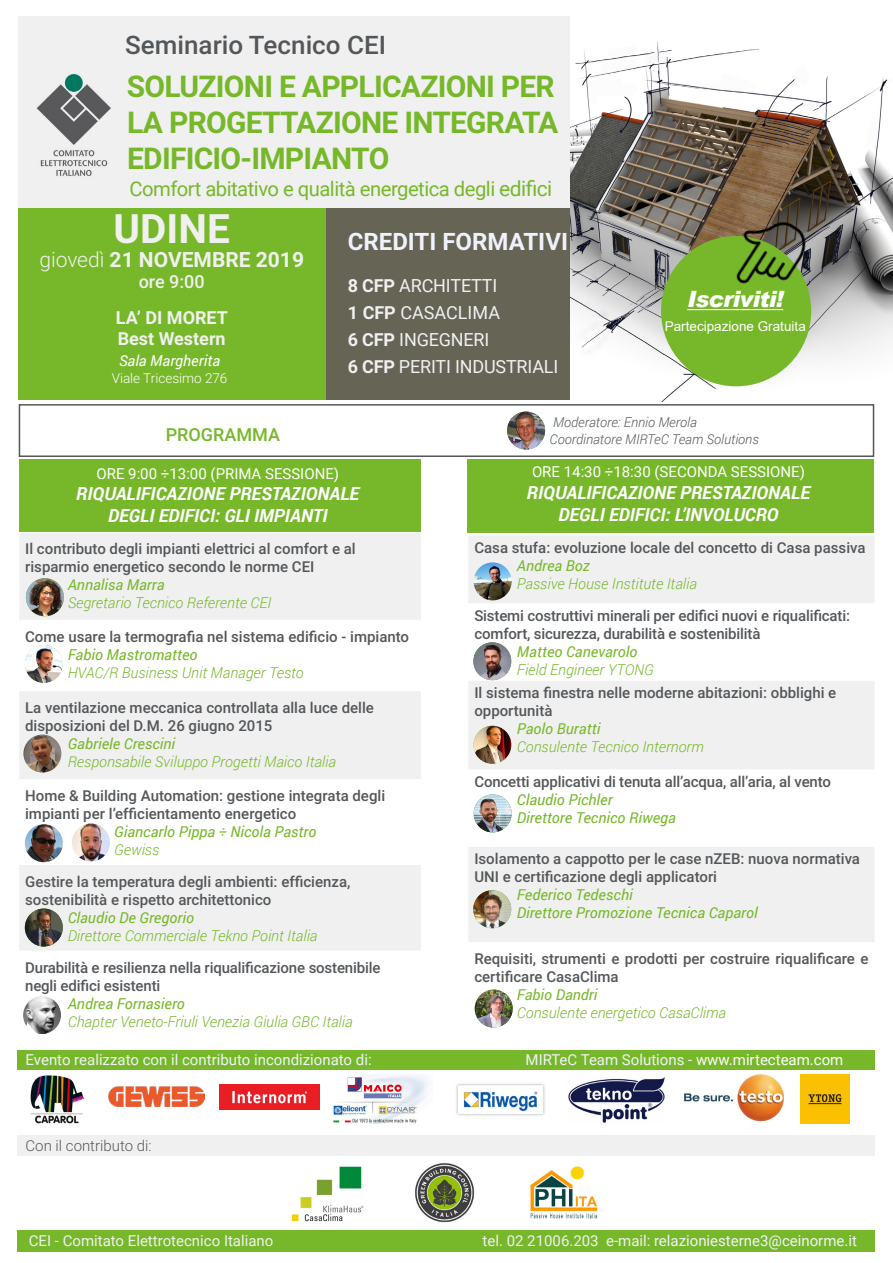
<style>
.page{position:relative;width:893px;height:1263px;background:#fff}
.page>*{position:absolute;margin:0;border:0;box-sizing:border-box;transform-origin:0 0}
.t1{font:700 40.5px "Roboto";color:#f0f0f0}
.t2{font:700 30px/36px "Roboto";letter-spacing:-.025em;color:#77b82a;text-align:justify}
.t3{font:500 25.5px "Roboto";color:#54575a}
.t4{font:700 24px "Roboto";color:#f1f1fd}
.t5{font:italic 900 22.5px "Arial";letter-spacing:-.025em;color:#fff}
.t6{font:700 21px "Roboto";color:#f0f0f0}
.t7{font:20.25px "Roboto";letter-spacing:-.025em;color:#77b82a}
.t8{font:italic 700 18px/21.6px "Roboto";color:#fff;text-align:center}
.t9{font:18px "Roboto";letter-spacing:-.01em;color:#f0f0f0}
.t10{font:700 18px "Roboto";color:#f0f0f0}
.t11{font:500 18px "Roboto";color:#77b82a}
.t12{font:500 18px "Roboto";color:#f0f0f0}
.t13{font:500 15px/18px "Roboto";color:#54575a}
.t14{font:italic 300 15px "Roboto";color:#77b82a}
.t15{font:italic 15px "Roboto";color:#77b82a}
.t16{font:15px "Roboto";color:#f1f1fd}
.t17{font:15px "Roboto";color:#fff}
.t18{font:15px "Roboto";color:#f0f0f0}
.t19{font:300 15px "Roboto";color:#54575a}
.t20{font:italic 15px "Roboto";color:#fff}
.t21{font:italic 300 13.5px "Roboto";color:#54575a}
.t22{font:13.5px "Arial";color:#fff}
.t23{font:300 13.5px "Roboto";color:#fff}
.s1{font-size:21px}
.s2{font-weight:300}
.s3{font-weight:700}
.s4{color:#fff}
.s5{color:#f0f0f0}
</style>
<div class="page">
<div style="left:19px;top:404px;width:855px;height:53px;border:2px solid #54575a"></div>
<div style="left:18px;top:194px;width:307px;height:206px;background:#77b82a"></div>
<div style="left:327px;top:199px;width:244px;height:201px;background:#666455"></div>
<div style="left:18px;top:16px;width:553px;height:191px;background:#f0f0f0"></div>
<img style="left:36px;top:73px;width:75px;height:103px">
<div style="left:17px;top:1050px;width:857px;height:19px;background:#77b82a"></div>
<div style="left:447px;top:1230px;width:427px;height:21px;background:#77b82a"></div>
<div style="left:17px;top:1230px;width:430px;height:21px;background:#77b82a"></div>
<img style="left:530px;top:1166px;width:68px;height:53px">
<div style="left:17px;top:1135px;width:857px;height:21px;background:#f0f0f0"></div>
<img style="left:333px;top:1075px;width:95px;height:49px">
<img style="left:219px;top:1084px;width:101px;height:25px">
<img style="left:456px;top:1083px;width:89px;height:33px">
<img style="left:684px;top:1074px;width:99px;height:48px">
<img style="left:30px;top:1075px;width:54px;height:49px">
<img style="left:568px;top:1077px;width:97px;height:46px">
<img style="left:415px;top:1163px;width:60px;height:60px">
<img style="left:108px;top:1086px;width:97px;height:21px">
<img style="left:800px;top:1075px;width:49px;height:49px">
<div style="left:467px;top:459px;width:406px;height:73px;background:#77b82a"></div>
<div style="left:19px;top:459px;width:402px;height:73px;background:#77b82a"></div>
<img style="left:571px;top:41px;width:322px;height:361px">
<img style="left:291px;top:1166px;width:73px;height:55px">
<img style="left:507px;top:411px;width:38px;height:38px;border-radius:19px">
<div style="left:661px;top:236px;width:150px;height:150px;background:#77b82a;border-radius:50%"></div>
<hr style="left:687px;top:309px;width:96px;height:1px;background:#fff">
<img style="left:724px;top:213px;width:92px;height:85px">
<div style="left:469px;top:536px;width:405px;height:67px;background:#f0f0f0"></div>
<svg style="left:469px;top:642px;width:405px;height:386px"></svg>
<img style="left:474px;top:562px;width:38px;height:38px;border-radius:19px">
<img style="left:473px;top:642px;width:38px;height:38px;border-radius:19px">
<img style="left:473px;top:726px;width:38px;height:38px;border-radius:19px">
<img style="left:473px;top:890px;width:38px;height:38px;border-radius:19px">
<img style="left:475px;top:989px;width:38px;height:38px;border-radius:19px">
<img style="left:474px;top:794px;width:38px;height:38px;border-radius:19px">
<div style="left:19px;top:533px;width:402px;height:87px;background:#f0f0f0"></div>
<svg style="left:19px;top:645px;width:402px;height:389px"></svg>
<img style="left:72px;top:823px;width:38px;height:38px;border-radius:19px">
<img style="left:25px;top:645px;width:38px;height:38px;border-radius:19px">
<img style="left:26px;top:578px;width:38px;height:38px;border-radius:19px">
<img style="left:23px;top:734px;width:38px;height:38px;border-radius:19px">
<img style="left:25px;top:908px;width:38px;height:38px;border-radius:19px">
<img style="left:25px;top:824px;width:38px;height:38px;border-radius:19px">
<img style="left:23px;top:996px;width:38px;height:38px;border-radius:18px">
<p class="t3" style="left:125px;top:27px;width:262px">Seminario Tecnico CEI</p>
<p class="t2" style="left:127px;top:67px;width:433px">SOLUZIONI E APPLICAZIONI PER LA PROGETTAZIONE INTEGRATA EDIFICIO-IMPIANTO</p>
<p class="t7" style="left:129px;top:175px;width:424px">Comfort abitativo e qualità energetica degli <span class="s1">edifici</span></p>
<p class="t1" style="left:114px;top:200px;width:118px">UDINE</p>
<p class="t6" style="left:39px;top:245px;width:266px"><span class="s2">giovedì</span> 21 NOVEMBRE 2019</p>
<p class="t12" style="left:139px;top:269px;width:67px">ore 9:00</p>
<p class="t10" style="left:116px;top:305px;width:114px">LA’ DI MORET</p>
<p class="t10" style="left:118px;top:326px;width:109px">Best Western</p>
<p class="t20" style="left:119px;top:350px;width:103px">Sala Margherita</p>
<p class="t23" style="left:112px;top:368px;width:117px">Viale Tricesimo 276</p>
<p class="t4" style="left:348px;top:225px;width:222px">CREDITI FORMATIVI</p>
<p class="t9" style="left:348px;top:273px;width:151px"><span class="s3">8 CFP</span> ARCHITETTI</p>
<p class="t9" style="left:348px;top:300px;width:154px"><span class="s3">1 CFP</span> CASACLIMA</p>
<p class="t9" style="left:348px;top:327px;width:143px"><span class="s3">6 CFP</span> INGEGNERI</p>
<p class="t9" style="left:348px;top:354px;width:212px"><span class="s3">6 CFP</span> PERITI INDUSTRIALI</p>
<p class="t5" style="left:687px;top:285px;width:98px">Iscriviti!</p>
<p class="t22" style="left:665px;top:317px;width:143px">Partecipazione Gratuita</p>
<p class="t21" style="left:553px;top:413px;width:145px">Moderatore: Ennio Merola</p>
<p class="t11" style="left:166px;top:422px;width:116px">PROGRAMMA</p>
<p class="t21" style="left:550px;top:430px;width:211px">Coordinatore MIRTeC Team Solutions</p>
<p class="t17" style="left:96px;top:463px;width:244px">ORE 9:00 ÷13:00 (PRIMA SESSIONE)</p>
<p class="t8" style="left:76px;top:482px;width:285px">RIQUALIFICAZIONE PRESTAZIONALE<br>DEGLI EDIFICI: GLI IMPIANTI</p>
<p class="t17" style="left:532px;top:462px;width:274px">ORE 14:30 ÷18:30 (SECONDA SESSIONE)</p>
<p class="t8" style="left:527px;top:481px;width:285px">RIQUALIFICAZIONE PRESTAZIONALE<br>DEGLI EDIFICI: L’INVOLUCRO</p>
<p class="t13" style="left:474px;top:538px;width:393px">Casa stufa: evoluzione locale del concetto di Casa passiva</p>
<p class="t15" style="left:517px;top:555px;width:75px">Andrea Boz</p>
<p class="t14" style="left:517px;top:573px;width:182px">Passive House Institute Italia</p>
<p class="t13" style="left:474px;top:606px;width:377px">Sistemi costruttivi minerali per edifici nuovi e riqualificati: comfort, sicurezza, durabilità e sostenibilità</p>
<p class="t15" style="left:517px;top:641px;width:122px">Matteo Canevarolo</p>
<p class="t14" style="left:517px;top:659px;width:138px">Field Engineer YTONG</p>
<p class="t13" style="left:474px;top:683px;width:363px">Il sistema finestra nelle moderne abitazioni: obblighi e</p>
<p class="t13" style="left:474px;top:701px;width:80px">opportunità</p>
<p class="t15" style="left:517px;top:718px;width:85px">Paolo Buratti</p>
<p class="t14" style="left:517px;top:736px;width:188px">Consulente Tecnico Internorm</p>
<p class="t13" style="left:474px;top:772px;width:358px">Concetti applicativi di tenuta all’acqua, all’aria, al vento</p>
<p class="t15" style="left:517px;top:789px;width:97px">Claudio Pichler</p>
<p class="t15" style="left:517px;top:807px;width:161px">Direttore Tecnico Riwega</p>
<p class="t13" style="left:474px;top:849px;width:387px">Isolamento a cappotto per le case nZEB: nuova normativa<br>UNI e certificazione degli applicatori</p>
<p class="t15" style="left:517px;top:884px;width:117px">Federico Tedeschi</p>
<p class="t15" style="left:517px;top:902px;width:242px">Direttore Promozione Tecnica Caparol</p>
<p class="t13" style="left:474px;top:949px;width:396px">Requisiti, strumenti e prodotti per costruire riqualificare e certificare CasaClima</p>
<p class="t15" style="left:517px;top:984px;width:82px">Fabio Dandri</p>
<p class="t14" style="left:517px;top:1002px;width:211px">Consulente energetico CasaClima</p>
<p class="t13" style="left:25px;top:539px;width:332px">Il contributo degli impianti elettrici al comfort e al risparmio energetico secondo le norme CEI</p>
<p class="t15" style="left:68px;top:574px;width:98px">Annalisa Marra</p>
<p class="t14" style="left:68px;top:592px;width:205px">Segretario Tecnico Referente CEI</p>
<p class="t13" style="left:25px;top:627px;width:385px">Come usare la termografia nel sistema edificio - impianto</p>
<p class="t15" style="left:68px;top:644px;width:131px">Fabio Mastromatteo</p>
<p class="t14" style="left:68px;top:662px;width:238px">HVAC/R Business Unit Manager Testo</p>
<p class="t13" style="left:25px;top:698px;width:350px">La ventilazione meccanica controllata alla luce delle disposizioni del D.M. 26 giugno 2015</p>
<p class="t15" style="left:68px;top:733px;width:109px">Gabriele Crescini</p>
<p class="t14" style="left:68px;top:751px;width:270px">Responsabile Sviluppo Progetti Maico Italia</p>
<p class="t13" style="left:25px;top:786px;width:361px">Home &amp; Building Automation: gestione integrata degli</p>
<p class="t13" style="left:25px;top:804px;width:273px">impianti per l’efficientamento energetico</p>
<p class="t15" style="left:114px;top:821px;width:204px">Giancarlo Pippa ÷ Nicola Pastro</p>
<p class="t14" style="left:114px;top:839px;width:47px">Gewiss</p>
<p class="t13" style="left:25px;top:872px;width:327px">Gestire la temperatura degli ambienti: efficienza, sostenibilità e rispetto architettonico</p>
<p class="t15" style="left:68px;top:907px;width:128px">Claudio De Gregorio</p>
<p class="t14" style="left:68px;top:925px;width:251px">Direttore Commerciale Tekno Point Italia</p>
<p class="t13" style="left:25px;top:957px;width:357px">Durabilità e resilienza nella riqualificazione sostenibile negli edifici esistenti</p>
<p class="t15" style="left:68px;top:993px;width:119px">Andrea Fornasiero</p>
<p class="t14" style="left:68px;top:1011px;width:287px">Chapter Veneto-Friuli Venezia Giulia GBC Italia</p>
<p class="t16" style="left:26px;top:1050px;width:348px">Evento realizzato con il contributo incondizionato di:</p>
<p class="t16" style="left:526px;top:1050px;width:319px">MIRTeC Team Solutions - <span class="s4">www.mirtecteam.com</span></p>
<p class="t19" style="left:26px;top:1135px;width:128px">Con il contributo di:</p>
<p class="t18" style="left:29px;top:1230px;width:246px">CEI - Comitato Elettrotecnico Italiano</p>
<p class="t16" style="left:482px;top:1230px;width:376px"><span class="s5">tel. 02 21006.203 e-mail:</span> relazioniesterne3@ceinorme.it</p>
</div>
